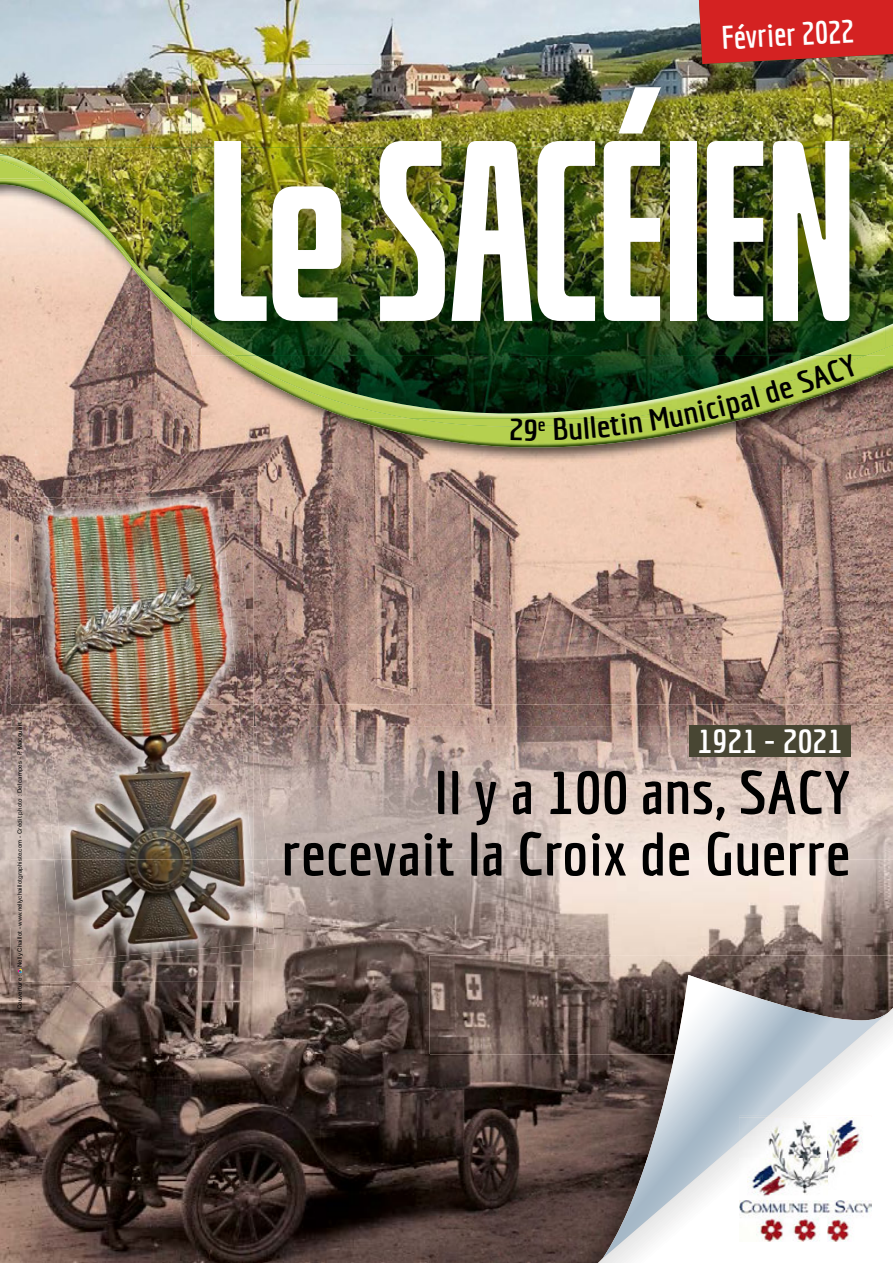
<style>
.page{position:relative;width:893px;height:1263px;background:#fff}
.page>*{position:absolute;margin:0;border:0;box-sizing:border-box;transform-origin:0 0}
.t1{font:700 228px "Bitcrusher Cd Rg";color:#fff}
.t2{font:700 60px/61.5px "Economica";color:#000;text-align:right;scale:1.1 1}
.t3{font:700 33px "Economica";color:#fff;scale:1.1 1}
.t4{font:700 31.95px "Economica";color:#fff}
.t5{font:700 30px "Economica";color:#000;scale:1.2 1}
.t6{font:6px "Arial Rounded MT";color:#000}
</style>
<div class="page">
<img style="left:0;top:927px;width:893px;height:127px">
<img style="left:0;top:1054px;width:430px;height:209px">
<img style="left:0;top:578px;width:893px;height:126px">
<img style="left:273px;top:859px;width:620px;height:68px">
<img style="left:256px;top:704px;width:637px;height:22px">
<img style="left:267px;top:726px;width:626px;height:133px">
<img style="left:0;top:859px;width:54px;height:68px">
<img style="left:0;top:704px;width:11px;height:155px">
<img style="left:11px;top:578px;width:12px;height:126px">
<img style="left:11px;top:927px;width:242px;height:55px">
<img style="left:11px;top:704px;width:30px;height:22px">
<img style="left:11px;top:726px;width:32px;height:133px">
<img style="left:253px;top:927px;width:22px;height:23px">
<img style="left:67px;top:859px;width:206px;height:68px">
<img style="left:50px;top:704px;width:206px;height:22px">
<img style="left:248px;top:726px;width:19px;height:133px">
<img style="left:23px;top:578px;width:230px;height:126px">
<img style="left:60px;top:927px;width:193px;height:40px">
<svg style="left:252px;top:859px;width:1px;height:13px"></svg>
<img style="left:54px;top:859px;width:13px;height:68px">
<img style="left:41px;top:704px;width:9px;height:22px">
<img style="left:43px;top:726px;width:16px;height:133px">
<img style="left:253px;top:872px;width:6px;height:72px">
<img style="left:31px;top:578px;width:142px;height:37px">
<img style="left:173px;top:578px;width:66px;height:126px">
<img style="left:40px;top:602px;width:151px;height:102px">
<img style="left:67px;top:927px;width:186px;height:33px">
<img style="left:50px;top:726px;width:198px;height:100px">
<img style="left:59px;top:809px;width:193px;height:50px">
<img style="left:0;top:463px;width:893px;height:115px">
<img style="left:0;top:0;width:893px;height:148px">
<img style="left:0;top:228px;width:104px;height:235px">
<img style="left:104px;top:418px;width:53px;height:45px">
<img style="left:157px;top:418px;width:53px;height:45px">
<img style="left:210px;top:418px;width:52px;height:45px">
<img style="left:841px;top:418px;width:52px;height:45px">
<img style="left:262px;top:418px;width:105px;height:45px">
<img style="left:736px;top:431px;width:105px;height:32px">
<img style="left:367px;top:447px;width:369px;height:16px">
<img style="left:0;top:148px;width:192px;height:33px">
<img style="left:885px;top:148px;width:8px;height:176px">
<img style="left:408px;top:356px;width:218px;height:4px">
<img style="left:408px;top:360px;width:218px;height:6px">
<img style="left:349px;top:418px;width:397px;height:29px">
<img style="left:408px;top:426px;width:146px;height:1px">
<img style="left:408px;top:418px;width:146px;height:8px">
<img style="left:44px;top:181px;width:364px;height:237px">
<img style="left:626px;top:356px;width:267px;height:62px">
<img style="left:0;top:155px;width:88px;height:53px">
<img style="left:80px;top:207px;width:53px;height:54px">
<img style="left:130px;top:260px;width:60px;height:53px">
<img style="left:177px;top:313px;width:102px;height:53px">
<img style="left:859px;top:324px;width:34px;height:41px">
<img style="left:252px;top:366px;width:397px;height:52px">
<img style="left:430px;top:955px;width:463px;height:99px">
<img style="left:430px;top:1054px;width:168px;height:209px">
<svg style="left:598px;top:1008px;width:295px;height:255px"></svg>
<svg style="left:633px;top:975px;width:55px;height:222px;background:#777375"></svg>
<svg style="left:739px;top:1116px;width:133px;height:2px"></svg>
<img style="left:739px;top:1118px;width:133px;height:124px">
<img style="left:739px;top:1118px;width:27px;height:23px">
<svg style="left:18px;top:969px;width:4px;height:4px"></svg>
<div style="left:689px;top:725px;width:161px;height:32px;background:#484633"></div>
<img style="left:192px;top:64px;width:693px;height:84px">
<img style="left:192px;top:148px;width:640px;height:167px">
<img style="left:832px;top:148px;width:53px;height:167px">
<img style="left:192px;top:315px;width:693px;height:41px">
<svg style="left:696px;top:0;width:197px;height:65px;background:#c72927"></svg>
<svg style="left:511px;top:419px;width:11px;height:22px"></svg>
<svg style="left:539px;top:421px;width:6px;height:10px"></svg>
<svg style="left:554px;top:413px;width:89px;height:27px;background:#b2cd50"></svg>
<svg style="left:649px;top:354px;width:210px;height:77px;background:#758743"></svg>
<h3 class="t4" style="left:720px;top:19px;width:134px;rotate:-3deg">Février 2022</h3>
<h1 class="t1" style="left:209px;top:54px;width:647px">Le SACÉIEN</h1>
<h3 class="t5" style="left:523px;top:413px;width:14px">9</h3>
<p class="t6" style="left:16px;top:967px;width:247px;rotate:-90deg">Nelly Chaillot - www.nellychaillotgraphiste.com - Crédit photo : Delcampes - P. Macquart</p>
<h3 class="t3" style="left:697px;top:722px;width:133px">1921 - 2021</h3>
<h2 class="t2" style="left:281px;top:761px;width:519px">Il y a 100 ans, SACY recevait la Croix de Guerre</h2>
<p class="t6" style="left:16px;top:1009px;width:36px;rotate:-90deg">Couverture :</p>
</div>
